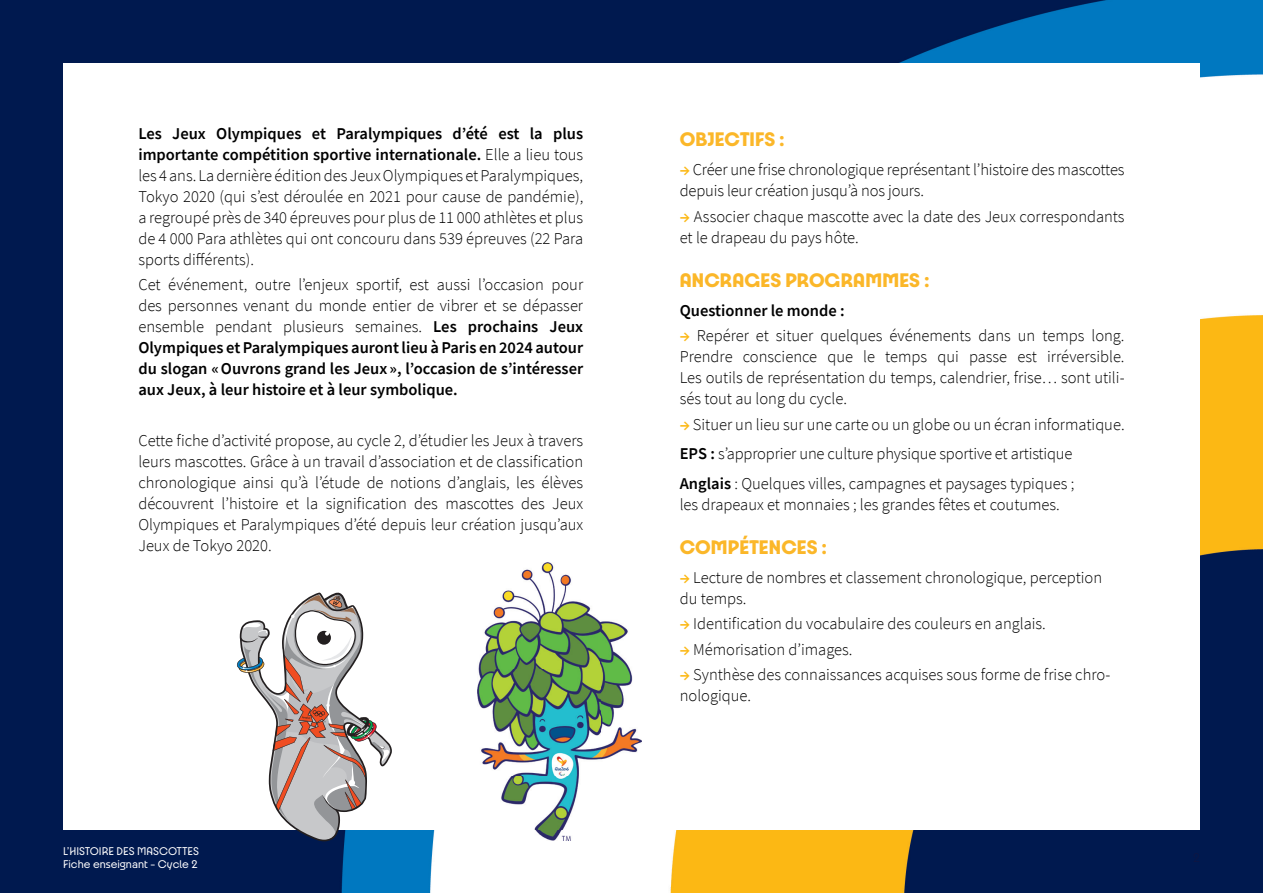
<style>
.page{position:relative;width:1263px;height:893px;background:#fff}
.page>*{position:absolute;margin:0;border:0;box-sizing:border-box;transform-origin:0 0}
.t1{font:700 21px "Paris 2024";letter-spacing:.005em;color:#fbb729}
.t2{font:300 16.5px/21px "Source Sans Pro";color:#000001}
.t3{font:600 16.5px/21px "Source Sans Pro";color:#000001;text-align:justify}
.t4{font:12px/13.5px "Paris 2024";color:#fff}
.s1{font-weight:600}
.s2{font-weight:300}
.s3{font-weight:600;color:#fcb814}
</style>
<div class="page">
<img style="left:0;top:0;width:1263px;height:893px">
<div style="left:63px;top:63px;width:1137px;height:767px;background:#fff"></div>
<svg style="left:237px;top:592px;width:155px;height:250px"></svg>
<img style="left:477px;top:563px;width:164px;height:277px">
<p class="t2" style="left:138px;top:123px;width:446px;text-align:justify"><span class="s1">Les Jeux Olympiques et Paralympiques d’été est la plus importante compétition sportive internationale.</span> Elle a lieu tous les 4 ans. La dernière édition des Jeux Olympiques et Paralympiques, Tokyo 2020 (qui s’est déroulée en 2021 pour cause de pandémie), a regroupé près de 340 épreuves pour plus de 11 000 athlètes et plus de 4 000 Para athlètes qui ont concouru dans 539 épreuves (22 Para sports différents).</p>
<p class="t3" style="left:138px;top:274px;width:446px"><span class="s2">Cet événement, outre l’enjeux sportif, est aussi l’occasion pour des personnes venant du monde entier de vibrer et se dépasser ensemble pendant plusieurs semaines.</span> Les prochains Jeux Olympiques et Paralympiques auront lieu à Paris en 2024 autour du slogan « Ouvrons grand les Jeux », l’occasion de s’intéresser aux Jeux, à leur histoire et à leur symbolique.</p>
<p class="t2" style="left:138px;top:430px;width:446px;text-align:justify">Cette fiche d’activité propose, au cycle 2, d’étudier les Jeux à travers leurs mascottes. Grâce à un travail d’association et de classification chronologique ainsi qu’à l’étude de notions d’anglais, les élèves découvrent l’histoire et la signification des mascottes des Jeux Olympiques et Paralympiques d’été depuis leur création jusqu’aux Jeux de Tokyo 2020.</p>
<p class="t4" style="left:63px;top:844px;width:137px">L’HISTOIRE DES MASCOTTES<br>Fiche enseignant - Cycle 2</p>
<p class="t1" style="left:680px;top:126px;width:106px">OBJECTIFS :</p>
<p class="t2" style="left:680px;top:159px;width:446px"><span class="s3">→</span> Créer une frise chronologique représentant l’histoire des mascottes depuis leur création jusqu’à nos jours.</p>
<p class="t2" style="left:680px;top:206px;width:446px"><span class="s3">→</span> Associer chaque mascotte avec la date des Jeux correspondants et le drapeau du pays hôte.</p>
<p class="t1" style="left:680px;top:266px;width:251px">ANCRAGES PROGRAMMES :</p>
<p class="t3" style="left:680px;top:300px;width:166px">Questionner le monde :</p>
<p class="t2" style="left:680px;top:325px;width:446px;text-align:justify"><span class="s3">→</span> Repérer et situer quelques événements dans un temps long.<br>Prendre conscience que le temps qui passe est irréversible.<br>Les outils de représentation du temps, calendrier, frise… sont utili&shy;sés tout au long du cycle.</p>
<p class="t2" style="left:680px;top:409px;width:446px;line-height:29.5px"><span class="s3">→</span> Situer un lieu sur une carte ou un globe ou un écran informatique.<br><span class="s1">EPS :</span> s’approprier une culture physique sportive et artistique<br><span class="s1">Anglais</span> : Quelques villes, campagnes et paysages typiques ;</p>
<p class="t2" style="left:680px;top:494px;width:382px">les drapeaux et monnaies ; les grandes fêtes et coutumes.</p>
<p class="t1" style="left:680px;top:533px;width:149px">COMPÉTENCES :</p>
<p class="t2" style="left:680px;top:567px;width:424px"><span class="s3">→</span> Lecture de nombres et classement chronologique, perception du temps.</p>
<p class="t2" style="left:680px;top:613px;width:368px"><span class="s3">→</span> Identification du vocabulaire des couleurs en anglais.</p>
<p class="t2" style="left:680px;top:639px;width:174px"><span class="s3">→</span> Mémorisation d’images.</p>
<p class="t2" style="left:680px;top:664px;width:432px"><span class="s3">→</span> Synthèse des connaissances acquises sous forme de frise chro&shy;nologique.</p>
</div>
